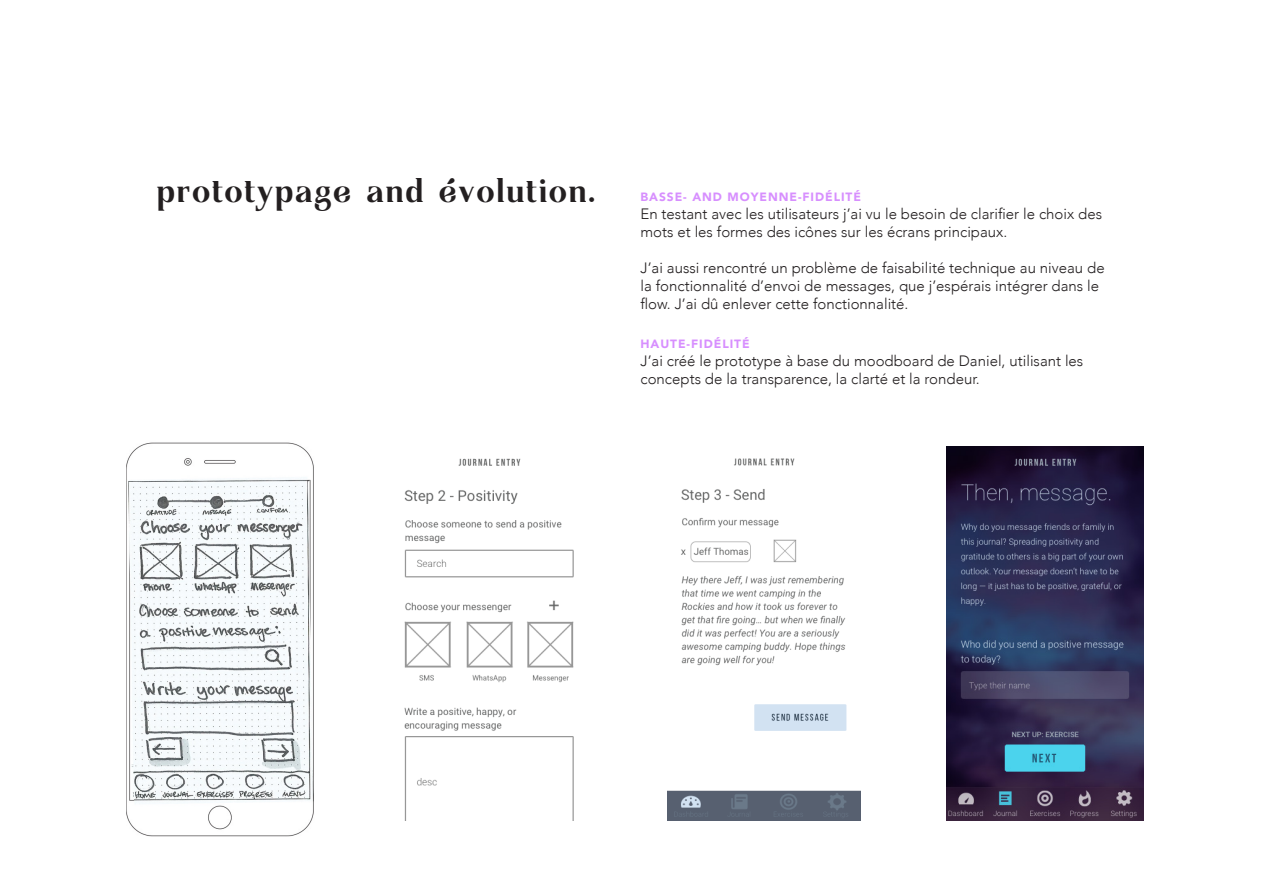
<style>
.page{position:relative;width:1263px;height:893px;background:#fff}
.page>*{position:absolute;margin:0;border:0;box-sizing:border-box;transform-origin:0 0}
.t1{font:30px "Agne";letter-spacing:.06em;color:#231f20}
.paragraph{font:300 15px/18px "Avenir";color:#231f20}
.heading2{font:900 12px "Avenir";letter-spacing:.08em;color:#d78ffe}
</style>
<div class="page">
<img style="left:126px;top:442px;width:188px;height:394px">
<img style="left:404px;top:458px;width:170px;height:363px">
<img style="left:667px;top:458px;width:194px;height:363px">
<img style="left:946px;top:446px;width:197px;height:375px">
<p class="t1" style="left:157px;top:169px;width:440px">prototypage and évolution.</p>
<p class="heading2" style="left:640px;top:186px;width:222px">BASSE- AND MOYENNE-FIDÉLITÉ</p>
<p class="paragraph" style="left:640px;top:204px;width:463px">En testant avec les utilisateurs j’ai vu le besoin de clarifier le choix des mots et les formes des icônes sur les écrans principaux.</p>
<p class="paragraph" style="left:640px;top:258px;width:466px">J’ai aussi rencontré un problème de faisabilité technique au niveau de la fonctionnalité d’envoi de messages, que j’espérais intégrer dans le flow. J’ai dû enlever cette fonctionnalité.</p>
<p class="heading2" style="left:640px;top:333px;width:111px">HAUTE-FIDÉLITÉ</p>
<p class="paragraph" style="left:640px;top:351px;width:444px">J’ai créé le prototype à base du moodboard de Daniel, utilisant les concepts de la transparence, la clarté et la rondeur.</p>
</div>
